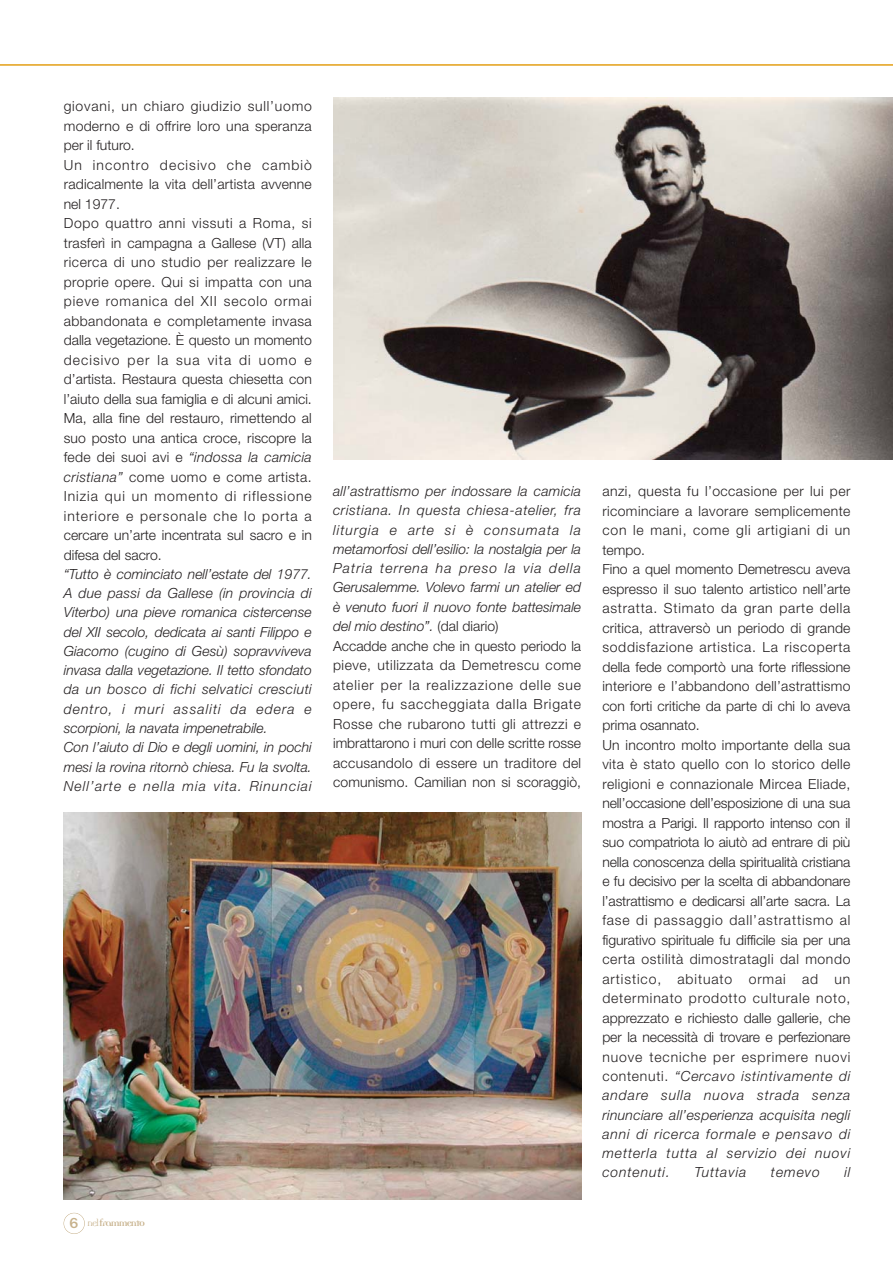
<style>
.page{position:relative;width:893px;height:1263px;background:#fff}
.page>*{position:absolute;margin:0;border:0;box-sizing:border-box;transform-origin:0 0}
.t1{font:300 13.95px/19.5px "Helvetica Neue";letter-spacing:.015em;color:#231f20}
.t2{font:italic 300 13.95px/19.2px "Helvetica Neue";color:#231f20}
.t3{font:italic 300 13.95px "Helvetica Neue";letter-spacing:.065em;color:#231f20}
.t4{font:700 10.95px "Democratica";letter-spacing:-.1em;color:#c7b18b}
.s1{font-style:italic}
.s2{font-family:"Franklin Gothic";font-weight:500;font-size:15px}
.s3{font-weight:400}
</style>
<div class="page">
<div style="left:64px;top:1213px;width:21px;height:21px;border:1px solid #c7b18b;border-radius:50%"></div>
<img style="left:333px;top:98px;width:559px;height:361px">
<img style="left:64px;top:812px;width:517px;height:387px">
<hr style="left:0;top:64px;width:893px;height:2px;background:#e39f15">
<p class="t1" style="left:64px;top:98px;width:250px">giovani, un chiaro giudizio sull’uomo moderno e di offrire loro una speranza per il futuro.<br>Un incontro decisivo che cambiò radicalmente la vita dell’artista avvenne nel 1977.<br>Dopo quattro anni vissuti a Roma, si trasferì in campagna a Gallese (VT) alla ricerca di uno studio per realizzare le proprie opere. Qui si impatta con una pieve romanica del XII secolo ormai abbandonata e completamente invasa dalla vegetazione. È questo un momento decisivo per la sua vita di uomo e d’artista. Restaura questa chiesetta con l’aiuto della sua famiglia e di alcuni amici.<br>Ma, alla fine del restauro, rimettendo al suo posto una antica croce, riscopre la fede dei suoi avi e <span class="s1">“indossa la camicia cristiana”</span> come uomo e come artista.<br>Inizia qui un momento di riflessione interiore e personale che lo porta a cercare un’arte incentrata sul sacro e in difesa del sacro.</p>
<p class="t2" style="left:64px;top:566px;width:250px">“Tutto è cominciato nell’estate del 1977.<br>A due passi da Gallese (in provincia di Viterbo) una pieve romanica cistercense del XII secolo, dedicata ai santi Filippo e Giacomo (cugino di Gesù) sopravviveva invasa dalla vegetazione. Il tetto sfondato da un bosco di fichi selvatici cresciuti dentro, i muri assaliti da edera e scorpioni, la navata impenetrabile.<br>Con l’aiuto di Dio e degli uomini, in pochi mesi la rovina ritornò chiesa. Fu la svolta.<br>Nell’arte e nella mia vita. Rinunciai</p>
<p class="t4" style="left:70px;top:1215px;width:77px"><span class="s2">6</span> <span class="s3">nel</span>frammento</p>
<p class="t1" style="left:333px;top:483px;width:250px"><span class="s1">all’astrattismo per indossare la camicia cristiana. In questa chiesa-atelier, fra liturgia e arte si è consumata la metamorfosi dell’esilio: la nostalgia per la Patria terrena ha preso la via della Gerusalemme. Volevo farmi un atelier ed è venuto fuori il nuovo fonte battesimale del mio destino”.</span> (dal diario)<br>Accadde anche che in questo periodo la pieve, utilizzata da Demetrescu come atelier per la realizzazione delle sue opere, fu saccheggiata dalla Brigate Rosse che rubarono tutti gli attrezzi e imbrattarono i muri con delle scritte rosse accusandolo di essere un traditore del comunismo. Camilian non si scoraggiò,</p>
<p class="t1" style="left:602px;top:483px;width:250px">anzi, questa fu l’occasione per lui per ricominciare a lavorare semplicemente con le mani, come gli artigiani di un tempo.<br>Fino a quel momento Demetrescu aveva espresso il suo talento artistico nell’arte astratta. Stimato da gran parte della critica, attraversò un periodo di grande soddisfazione artistica. La riscoperta della fede comportò una forte riflessione interiore e l’abbandono dell’astrattismo con forti critiche da parte di chi lo aveva prima osannato.<br>Un incontro molto importante della sua vita è stato quello con lo storico delle religioni e connazionale Mircea Eliade, nell’occasione dell’esposizione di una sua mostra a Parigi. Il rapporto intenso con il suo compatriota lo aiutò ad entrare di più nella conoscenza della spiritualità cristiana e fu decisivo per la scelta di abbandonare l’astrattismo e dedicarsi all’arte sacra. La fase di passaggio dall’astrattismo al figurativo spirituale fu difficile sia per una certa ostilità dimostratagli dal mondo artistico, abituato ormai ad un determinato prodotto culturale noto, apprezzato e richiesto dalle gallerie, che per la necessità di trovare e perfezionare nuove tecniche per esprimere nuovi contenuti. <span class="s1">“Cercavo istintivamente di andare sulla nuova strada senza rinunciare all’esperienza acquisita negli anni di ricerca formale e pensavo di metterla tutta al servizio dei nuovi contenuti.</span></p>
<p class="t3" style="left:694px;top:1167px;width:54px">Tuttavia</p>
<p class="t2" style="left:771px;top:1164px;width:50px">temevo</p>
<p class="t2" style="left:844px;top:1164px;width:8px">il</p>
</div>
